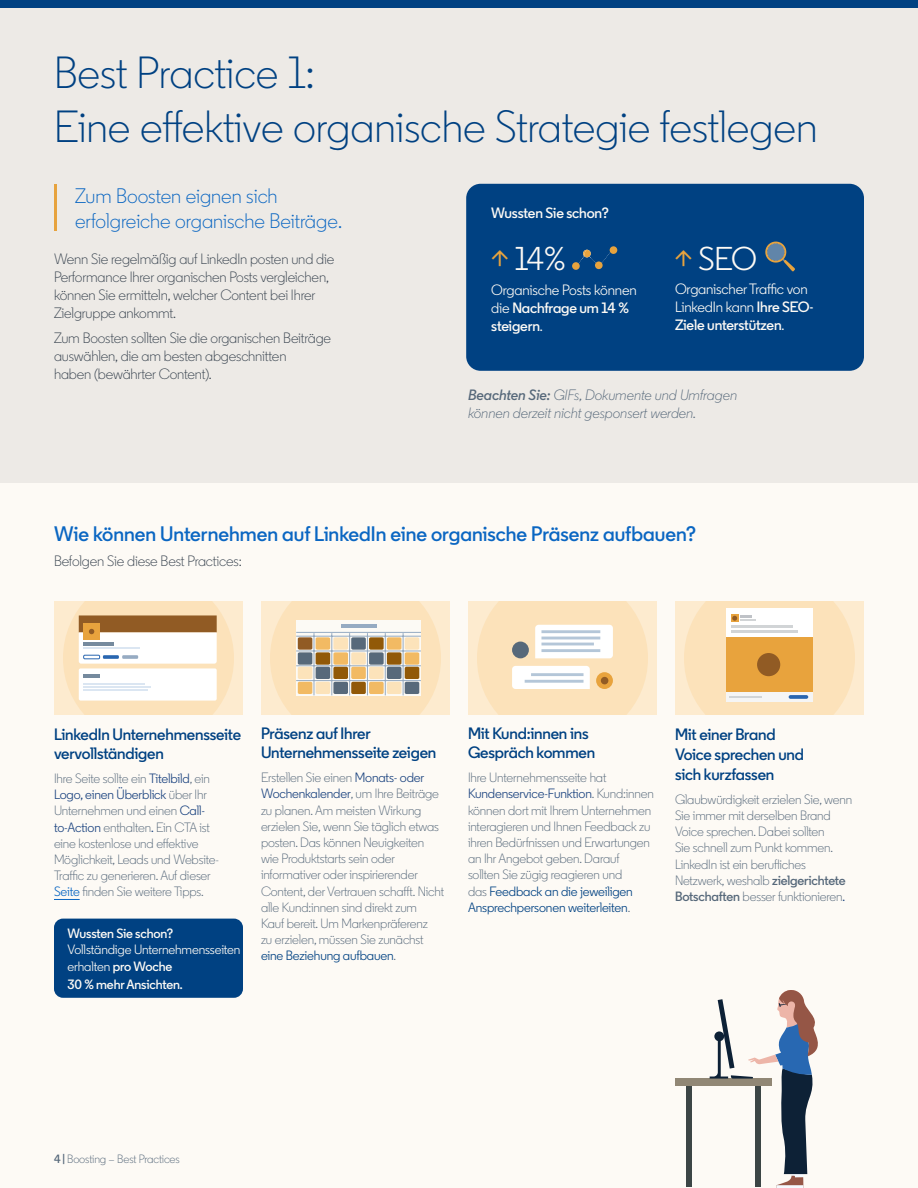
<style>
.page{position:relative;width:918px;height:1188px;background:#fdfaf5}
.page>*{position:absolute;margin:0;border:0;box-sizing:border-box;transform-origin:0 0}
.t1{font:300 45px/54px "Community";color:#004182}
.t2{font:33px "Community";color:#fdfaf5}
.t3{font:600 21px "Community";color:#0a66c2}
.t4{font:300 21px/25.2px "Community";color:#0a66c2}
.t5{font:600 16.5px/19.8px "Community";letter-spacing:-.01em;color:#004182}
.t6{font:300 15px/18px "Community";letter-spacing:-.01em;color:#38434f}
.t7{font:15px/18px "Community";letter-spacing:-.01em;color:#fdfaf5}
.t8{font:italic 300 15px/18px "Community";color:#56687a}
.t9{font:600 15px "Community";letter-spacing:-.01em;color:#fdfaf5}
.t10{font:300 13.5px/16.2px "Community";letter-spacing:-.01em;color:#56687a}
.t11{font:13.5px/16.2px "Community";letter-spacing:-.01em;color:#fdfaf5}
.t12{font:600 13.5px "Community";letter-spacing:-.01em;color:#fdfaf5}
.t13{font:300 12px "Community";letter-spacing:-.01em;color:#56687a}
.s1{color:#e7a33e}
.s2{font-weight:600}
.s3{font-weight:400;color:#1c4480}
.s4{font-weight:400;color:#0a66c2}
.s5{font-weight:400;color:#004182}
</style>
<div class="page">
<div style="left:0;top:0;width:918px;height:482px;background:#edeae6"></div>
<div style="left:466px;top:184px;width:398px;height:187px;background:#004182;border-radius:14px"></div>
<div style="left:595px;top:261px;width:8px;height:8px;background:#e7a33e;border-radius:50%"></div>
<div style="left:572px;top:262px;width:8px;height:8px;background:#e7a33e;border-radius:50%"></div>
<svg style="left:602px;top:251px;width:10px;height:12px"></svg>
<div style="left:610px;top:246px;width:7px;height:8px;background:#e7a33e;border-radius:50%"></div>
<svg style="left:578px;top:250px;width:18px;height:14px"></svg>
<svg style="left:765px;top:241px;width:30px;height:31px"></svg>
<div style="left:54px;top:919px;width:189px;height:79px;background:#004182;border-radius:9px"></div>
<div style="left:54px;top:602px;width:189px;height:113px;background:#fdebcf"></div>
<div style="left:468px;top:602px;width:189px;height:113px;background:#fdebcf"></div>
<div style="left:261px;top:602px;width:189px;height:113px;background:#fdebcf"></div>
<svg style="left:270px;top:602px;width:171px;height:113px"></svg>
<div style="left:675px;top:602px;width:189px;height:113px;background:#fdebcf"></div>
<svg style="left:54px;top:899px;width:26px;height:1px"></svg>
<div style="left:0;top:0;width:918px;height:7px;background:#004182"></div>
<hr style="left:54px;top:184px;width:3px;height:47px;background:#e7a33e">
<svg style="left:63px;top:602px;width:171px;height:113px;background:#eddcc5"></svg>
<svg style="left:296px;top:620px;width:125px;height:75px;background:#edece8"></svg>
<hr style="left:314px;top:633px;width:1px;height:62px;background:#96abc2">
<hr style="left:332px;top:633px;width:1px;height:62px;background:#96abc2">
<hr style="left:349px;top:633px;width:1px;height:62px;background:#96abc2">
<hr style="left:367px;top:633px;width:1px;height:62px;background:#96abc2">
<hr style="left:385px;top:633px;width:1px;height:62px;background:#96abc2">
<hr style="left:403px;top:633px;width:1px;height:62px;background:#96abc2">
<hr style="left:296px;top:636px;width:125px;height:1px;background:#96abc2">
<hr style="left:296px;top:651px;width:125px;height:1px;background:#96abc2">
<hr style="left:296px;top:666px;width:125px;height:1px;background:#96abc2">
<hr style="left:296px;top:680px;width:125px;height:1px;background:#96abc2">
<div style="left:298px;top:637px;width:14px;height:13px;background:#915b24;border-radius:2px"></div>
<div style="left:316px;top:637px;width:14px;height:13px;background:#f2ba63;border-radius:2px"></div>
<div style="left:333px;top:637px;width:15px;height:13px;background:#fce3ba;border-radius:2px"></div>
<div style="left:351px;top:637px;width:15px;height:13px;background:#57697a;border-radius:2px"></div>
<div style="left:369px;top:637px;width:15px;height:13px;background:#915908;border-radius:2px"></div>
<div style="left:387px;top:637px;width:14px;height:13px;background:#f2ba63;border-radius:2px"></div>
<div style="left:405px;top:637px;width:14px;height:13px;background:#fce3ba;border-radius:2px"></div>
<div style="left:298px;top:682px;width:14px;height:12px;background:#f2ba63;border-radius:2px"></div>
<div style="left:316px;top:682px;width:14px;height:12px;background:#fce3ba;border-radius:2px"></div>
<div style="left:333px;top:682px;width:15px;height:12px;background:#57697a;border-radius:2px"></div>
<div style="left:405px;top:682px;width:14px;height:12px;background:#57697a;border-radius:2px"></div>
<div style="left:351px;top:682px;width:15px;height:12px;background:#915908;border-radius:2px"></div>
<div style="left:369px;top:682px;width:15px;height:12px;background:#f2ba63;border-radius:2px"></div>
<div style="left:387px;top:682px;width:14px;height:12px;background:#fce3ba;border-radius:2px"></div>
<div style="left:298px;top:652px;width:14px;height:13px;background:#57697a;border-radius:2px"></div>
<div style="left:316px;top:652px;width:14px;height:13px;background:#915908;border-radius:2px"></div>
<div style="left:333px;top:652px;width:15px;height:13px;background:#f2ba63;border-radius:2px"></div>
<div style="left:351px;top:652px;width:15px;height:13px;background:#fce3ba;border-radius:2px"></div>
<div style="left:369px;top:652px;width:15px;height:13px;background:#57697a;border-radius:2px"></div>
<div style="left:387px;top:652px;width:14px;height:13px;background:#915908;border-radius:2px"></div>
<div style="left:387px;top:667px;width:14px;height:12px;background:#57697a;border-radius:2px"></div>
<div style="left:405px;top:667px;width:14px;height:12px;background:#915908;border-radius:2px"></div>
<div style="left:405px;top:652px;width:14px;height:13px;background:#f2ba63;border-radius:2px"></div>
<div style="left:316px;top:667px;width:14px;height:12px;background:#57697a;border-radius:2px"></div>
<div style="left:333px;top:667px;width:15px;height:12px;background:#915908;border-radius:2px"></div>
<div style="left:351px;top:667px;width:15px;height:12px;background:#f2ba63;border-radius:2px"></div>
<div style="left:369px;top:667px;width:15px;height:12px;background:#fce3ba;border-radius:2px"></div>
<div style="left:298px;top:667px;width:14px;height:12px;background:#fce3ba;border-radius:2px"></div>
<hr style="left:341px;top:625px;width:35px;height:3px;background:#96abc2">
<hr style="left:296px;top:632px;width:125px;height:1px;background:#96abc2">
<svg style="left:477px;top:602px;width:171px;height:113px;background:#f8e5c8"></svg>
<svg style="left:596px;top:672px;width:17px;height:17px"></svg>
<hr style="left:525px;top:680px;width:59px;height:3px;background:#b4c6d8">
<hr style="left:531px;top:673px;width:53px;height:3px;background:#b4c6d8">
<svg style="left:684px;top:602px;width:171px;height:113px;background:#f3d4a5"></svg>
<div style="left:601px;top:677px;width:7px;height:7px;background:#915b24;border-radius:50%"></div>
<div style="left:675px;top:1079px;width:97px;height:7px;background:#918775"></div>
<div style="left:686px;top:1086px;width:5px;height:101px;background:#3c4545"></div>
<svg style="left:710px;top:990px;width:108px;height:198px"></svg>
<h1 class="t1" style="left:54px;top:46px;width:765px">Best Practice 1:<br>Eine effektive organische Strategie festlegen</h1>
<h3 class="t4" style="left:75px;top:183px;width:269px">Zum Boosten eignen sich erfolgreiche organische Beiträge.</h3>
<p class="t6" style="left:54px;top:250px;width:282px">Wenn Sie regelmäßig auf LinkedIn posten und die Performance Ihrer organischen Posts vergleichen, können Sie ermitteln, welcher Content bei Ihrer Zielgruppe ankommt.</p>
<p class="t6" style="left:54px;top:329px;width:279px">Zum Boosten sollten Sie die organischen Beiträge auswählen, die am besten abgeschnitten<br>haben (bewährter Content).</p>
<p class="t9" style="left:491px;top:204px;width:119px">Wussten Sie schon?</p>
<h2 class="t2" style="left:491px;top:238px;width:77px"><span class="s1">↑</span> 14%</h2>
<h2 class="t2" style="left:675px;top:238px;width:84px"><span class="s1">↑</span> SEO</h2>
<p class="t7" style="left:675px;top:280px;width:140px">Organischer Traffic von<br>LinkedIn kann <span class="s2">Ihre SEO-<br>Ziele unterstützen</span>.</p>
<p class="t7" style="left:491px;top:281px;width:147px">Organische Posts können die <span class="s2">Nachfrage um 14 % steigern</span>.</p>
<p class="t8" style="left:468px;top:386px;width:271px"><span class="s2">Beachten Sie:</span> GIFs, Dokumente und Umfragen können derzeit nicht gesponsert werden.</p>
<h3 class="t3" style="left:54px;top:521px;width:644px">Wie können Unternehmen auf LinkedIn eine organische Präsenz aufbauen?</h3>
<p class="t6" style="left:54px;top:552px;width:189px">Befolgen Sie diese Best Practices:</p>
<p class="t5" style="left:54px;top:724px;width:189px">LinkedIn Unternehmensseite vervollständigen</p>
<p class="t10" style="left:54px;top:770px;width:167px">Ihre Seite sollte ein <span class="s3">Titelbild</span>, ein<br><span class="s3">Logo, einen Überblick</span> über Ihr<br>Unternehmen und einen <span class="s3">Call&shy;to-Action</span> enthalten<span class="s3">.</span> Ein CTA ist eine kostenlose und effektive<br>Möglichkeit, Leads und Website-<br>Traffic zu generieren. Auf dieser<br><span class="s4">Seite</span> finden Sie weitere Tipps.</p>
<p class="t12" style="left:68px;top:925px;width:107px">Wussten Sie schon?</p>
<p class="t11" style="left:68px;top:942px;width:175px">Vollständige Unternehmensseiten erhalten <span class="s2">pro Woche</span></p>
<p class="t12" style="left:68px;top:976px;width:117px">30 % mehr Ansichten.</p>
<p class="t5" style="left:261px;top:723px;width:177px">Präsenz auf Ihrer<br>Unternehmensseite zeigen</p>
<p class="t10" style="left:261px;top:770px;width:185px">Erstellen Sie einen <span class="s3">Monats- oder<br>Wochenkalender</span>, um Ihre Beiträge zu planen. Am meisten Wirkung erzielen Sie, wenn Sie täglich etwas posten. Das können Neuigkeiten wie Produktstarts sein oder informativer oder inspirierender<br>Content, der Vertrauen schafft. Nicht alle Kund:innen sind direkt zum<br>Kauf bereit. Um Markenpräferenz<br>zu erzielen, müssen Sie zunächst <span class="s5">eine Beziehung aufbauen</span>.</p>
<p class="t5" style="left:468px;top:723px;width:129px">Mit Kund:innen ins<br>Gespräch kommen</p>
<p class="t10" style="left:468px;top:770px;width:188px">Ihre Unternehmensseite hat <span class="s3">Kundenservice-Funktion</span>. Kund:innen können dort mit Ihrem Unternehmen interagieren und Ihnen Feedback zu ihren Bedürfnissen und Erwartungen an Ihr Angebot geben. Darauf sollten Sie zügig reagieren und<br>das <span class="s5">Feedback an die jeweiligen Ansprechpersonen weiterleiten</span>.</p>
<p class="t5" style="left:675px;top:725px;width:131px">Mit einer Brand<br>Voice sprechen und sich kurzfassen</p>
<p class="t10" style="left:675px;top:791px;width:179px">Glaubwürdigkeit erzielen Sie, wenn<br>Sie immer mit derselben Brand<br>Voice sprechen. Dabei sollten<br>Sie schnell zum Punkt kommen.<br>LinkedIn ist ein berufliches<br>Netzwerk, weshalb <span class="s2">zielgerichtete<br>Botschaften</span> besser funktionieren<span class="s3">.</span></p>
<p class="t13" style="left:54px;top:1152px;width:127px"><span class="s2">4 |</span> Boosting – Best Practices</p>
</div>
